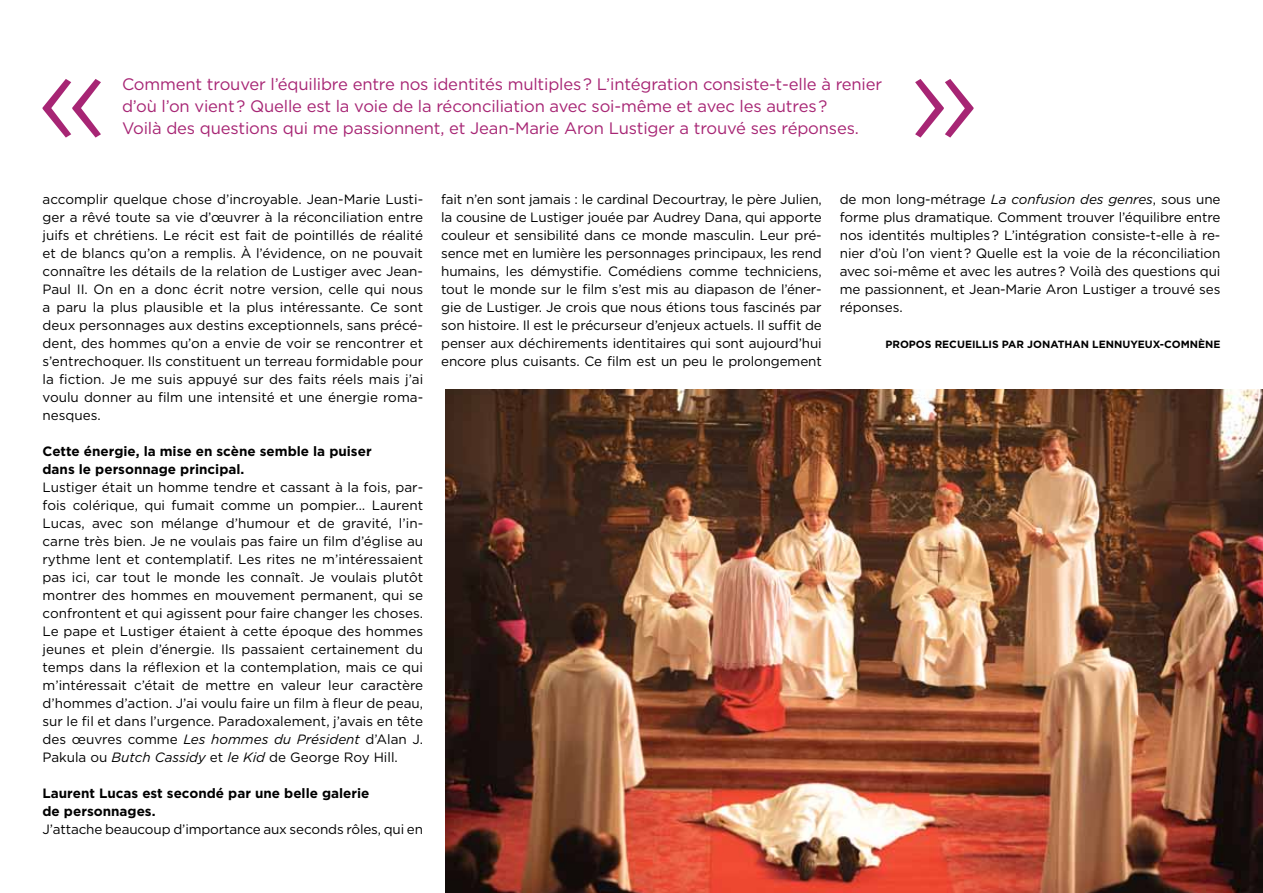
<style>
.page{position:relative;width:1263px;height:893px;background:#fff}
.page>*{position:absolute;margin:0;border:0;box-sizing:border-box;transform-origin:0 0}
.t1{font:16.65px/22.2px "Gotham";letter-spacing:-.01em;color:#a72574}
.t2{font:13.5px/18px "Gotham";color:#000;text-align:justify}
.t3{font:700 13.5px/18px "Gotham";color:#000}
.t4{font:700 10.5px "Gotham";color:#000}
.s1{font-style:italic}
</style>
<div class="page">
<img style="left:445px;top:389px;width:818px;height:504px">
<svg style="left:43px;top:79px;width:58px;height:59px"></svg>
<svg style="left:915px;top:79px;width:58px;height:59px"></svg>
<p class="t1" style="left:122px;top:72px;width:762px">Comment trouver l’équilibre entre nos identités multiples ? L’intégration consiste-t-elle à renier d’où l’on vient ? Quelle est la voie de la réconciliation avec soi-même et avec les autres ?<br>Voilà des questions qui me passionnent, et Jean-Marie Aron Lustiger a trouvé ses réponses.</p>
<p class="t2" style="left:43px;top:190px;width:382px">accomplir quelque chose d’incroyable. Jean-Marie Lusti&shy;ger a rêvé toute sa vie d’œuvrer à la réconciliation entre juifs et chrétiens. Le récit est fait de pointillés de réalité et de blancs qu’on a remplis. À l’évidence, on ne pouvait connaître les détails de la relation de Lustiger avec Jean-Paul II . On en a donc écrit notre version, celle qui nous a paru la plus plausible et la plus intéressante. Ce sont deux personnages aux destins exceptionnels, sans précé&shy;dent, des hommes qu’on a envie de voir se rencontrer et s’entrechoquer. I ls constituent un terreau formidable pour la fiction. Je me suis appuyé sur des faits réels mais j’ai voulu donner au film une intensité et une énergie roma&shy;nesques.</p>
<p class="t3" style="left:43px;top:442px;width:331px">Cette énergie, la mise en scène semble la puiser dans le personnage principal.</p>
<p class="t2" style="left:43px;top:478px;width:382px">Lustiger était un homme tendre et cassant à la fois, par&shy;fois colérique, qui fumait comme un pompier… Laurent Lucas, avec son mélange d’humour et de gravité, l’in&shy;carne très bien. Je ne voulais pas faire un film d’église au rythme lent et contemplatif. Les rites ne m’intéressaient pas ici, car tout le monde les connaît. Je voulais plutôt montrer des hommes en mouvement permanent, qui se confrontent et qui agissent pour faire changer les choses.<br>Le pape et Lustiger étaient à cette époque des hommes jeunes et plein d’énergie. I ls passaient certainement du temps dans la réflexion et la contemplation, mais ce qui m’intéressait c’était de mettre en valeur leur caractère d’hommes d’action. J’ai voulu faire un film à fleur de peau, sur le fil et dans l’urgence. Paradoxalement, j’avais en tête des œuvres comme <span class="s1">Les hommes du Président</span> d’Alan J.<br>Pakula ou <span class="s1">Butch Cassidy</span> et <span class="s1">le Kid</span> de George Roy H ill.</p>
<p class="t3" style="left:43px;top:784px;width:329px">Laurent Lucas est secondé par une belle galerie de personnages.</p>
<p class="t2" style="left:43px;top:820px;width:382px">J’attache beaucoup d’importance aux seconds rôles, qui en</p>
<p class="t2" style="left:441px;top:190px;width:382px">fait n’en sont jamais : le cardinal Decourtray, le père Julien, la cousine de Lustiger jouée par Audrey Dana, qui apporte couleur et sensibilité dans ce monde masculin. Leur pré&shy;sence met en lumière les personnages principaux, les rend humains, les démystifie. Comédiens comme techniciens, tout le monde sur le film s’est mis au diapason de l’éner&shy;gie de Lustiger. Je crois que nous étions tous fascinés par son histoire. I l est le précurseur d’enjeux actuels. I l suffit de penser aux déchirements identitaires qui sont aujourd’hui encore plus cuisants. Ce film est un peu le prolongement</p>
<p class="t2" style="left:840px;top:190px;width:382px">de mon long-métrage <span class="s1">La confusion des genres</span>, sous une forme plus dramatique. Comment trouver l’équilibre entre nos identités multiples ? L’intégration consiste-t-elle à re&shy;nier d’où l’on vient ? Quelle est la voie de la réconciliation avec soi-même et avec les autres ? Voilà des questions qui me passionnent, et Jean-Marie Aron Lustiger a trouvé ses réponses.</p>
<p class="t4" style="left:885px;top:337px;width:24px">Propo</p>
<p class="t4" style="left:925px;top:337px;width:297px">s recueillis par Jonathan Lennuyeux-Com nène</p>
</div>
